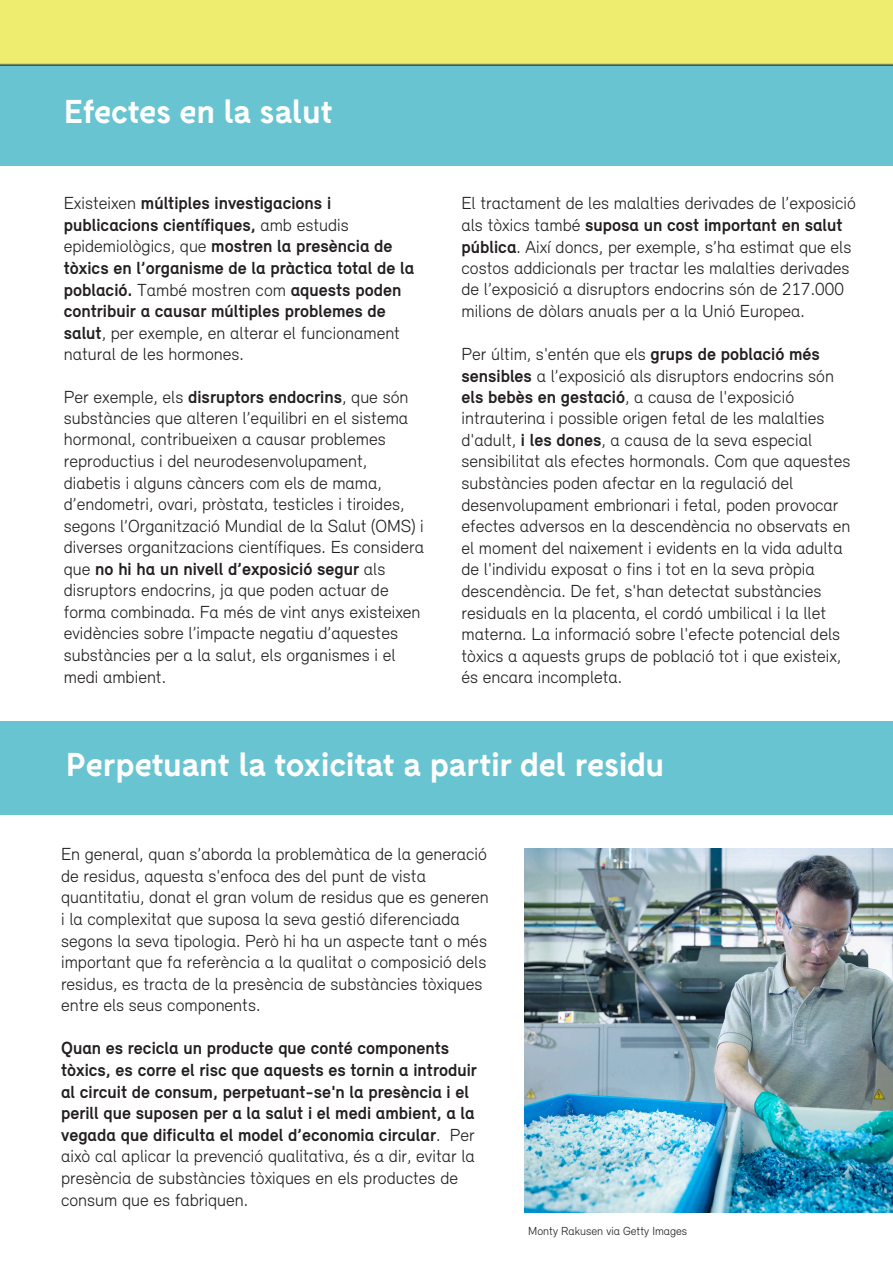
<style>
.page{position:relative;width:893px;height:1263px;background:#fff}
.page>*{position:absolute;margin:0;border:0;box-sizing:border-box;transform-origin:0 0}
.t1{font:500 33px "Rezero";letter-spacing:-.01em;color:#fff}
.t2{font:300 18px/21.6px "Relevant";color:#231f20}
.t3{font:700 18px/21.5px "Relevant";color:#231f20}
.t4{font:300 12px "Relevant";color:#231f20}
.s1{font-weight:300}
.s2{font-weight:700}
</style>
<div class="page">
<div style="left:0;top:64px;width:893px;height:102px;background:#69c4d1"></div>
<div style="left:0;top:722px;width:893px;height:93px;background:#69c4d1"></div>
<div style="left:0;top:0;width:893px;height:66px;background:#efed70"></div>
<img style="left:524px;top:849px;width:369px;height:364px">
<h1 class="t1" style="left:64px;top:93px;width:271px">Efectes en la salut</h1>
<p class="t3" style="left:64px;top:192px;width:352px"><span class="s1">Existeixen</span> múltiples investigacions i publicacions científiques, <span class="s1">amb estudis epidemiològics, que</span> mostren la presència de tòxics en l’organisme de la pràctica total de la població. <span class="s1">També mostren com</span> aquests poden contribuir a causar múltiples problemes de salut<span class="s1">, per exemple, en alterar el funcionament natural de les hormones.</span></p>
<p class="t2" style="left:64px;top:386px;width:362px">Per exemple, els <span class="s2">disruptors endocrins</span>, que són substàncies que alteren l’equilibri en el sistema hormonal, contribueixen a causar problemes reproductius i del neurodesenvolupament, diabetis i alguns càncers com els de mama, d’endometri, ovari, pròstata, testicles i tiroides, segons l’Organització Mundial de la Salut (OMS) i diverses organitzacions científiques. Es considera que <span class="s2">no hi ha un nivell d’exposició segur</span> als disruptors endocrins, ja que poden actuar de forma combinada. Fa més de vint anys existeixen evidències sobre l’impacte negatiu d’aquestes substàncies per a la salut, els organismes i el medi ambient.</p>
<p class="t2" style="left:461px;top:192px;width:396px">El tractament de les malalties derivades de l’exposició als tòxics també <span class="s2">suposa un cost important en salut pública</span>. Així doncs, per exemple, s’ha estimat que els costos addicionals per tractar les malalties derivades de l’exposició a disruptors endocrins són de 217.000 milions de dòlars anuals per a la Unió Europea.</p>
<p class="t2" style="left:461px;top:343px;width:390px">Per últim, s'entén que els <span class="s2">grups de població més sensibles</span> a l’exposició als disruptors endocrins són <span class="s2">els bebès en gestació</span>, a causa de l'exposició intrauterina i possible origen fetal de les malalties d'adult, <span class="s2">i les dones</span>, a causa de la seva especial sensibilitat als efectes hormonals. Com que aquestes substàncies poden afectar en la regulació del desenvolupament embrionari i fetal, poden provocar efectes adversos en la descendència no observats en el moment del naixement i evidents en la vida adulta de l'individu exposat o fins i tot en la seva pròpia descendència. De fet, s'han detectat substàncies residuals en la placenta, el cordó umbilical i la llet materna. La informació sobre l'efecte potencial dels tòxics a aquests grups de població tot i que existeix, és encara incompleta.</p>
<h1 class="t1" style="left:66px;top:746px;width:600px">Perpetuant la toxicitat a partir del residu</h1>
<p class="t2" style="left:61px;top:843px;width:429px">En general, quan s’aborda la problemàtica de la generació de residus, aquesta s'enfoca des del punt de vista quantitatiu, donat el gran volum de residus que es generen i la complexitat que suposa la seva gestió diferenciada segons la seva tipologia. Però hi ha un aspecte tant o més important que fa referència a la qualitat o composició dels residus, es tracta de la presència de substàncies tòxiques entre els seus components.</p>
<p class="t3" style="left:61px;top:1037px;width:417px">Quan es recicla un producte que conté components tòxics, es corre el risc que aquests es tornin a introduir al circuit de consum, perpetuant-se'n la presència i el perill que suposen per a la salut i el medi ambient, a la vegada que dificulta el model d’economia circular<span class="s1">. Per això cal aplicar la prevenció qualitativa, és a dir, evitar la presència de substàncies tòxiques en els productes de consum que es fabriquen.</span></p>
<p class="t4" style="left:528px;top:1223px;width:160px">Monty Rakusen via Getty Images</p>
</div>
